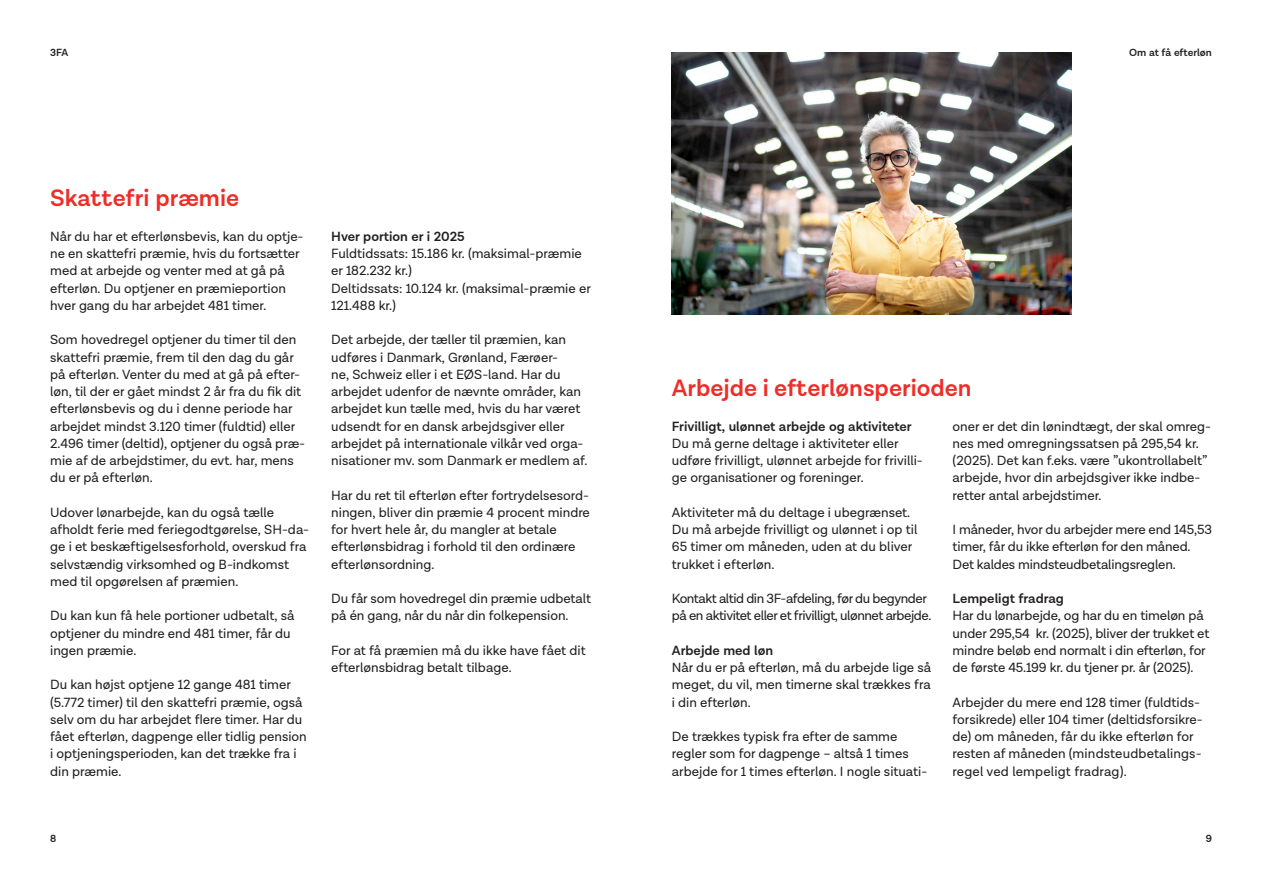
<style>
.page{position:relative;width:1263px;height:893px;background:#fff}
.page>*{position:absolute;margin:0;border:0;box-sizing:border-box;transform-origin:0 0}
.Brødtekst___P{font:600 24px "Lota Grotesque Alt 1";color:#ee2d28}
.Overskrift_4___H4{font:600 24px "Lota Grotesque Alt 1";color:#ee2d28}
.Brødtekst___P-2{font:13.5px/17.2px "Lota Grotesque";color:#231f20}
.Brødtekst___P-3{font:13.5px/17.2px "Lota Grotesque";letter-spacing:-.035em;color:#231f20}
.Mellemrubrik___P{font:600 13.5px "Lota Grotesque";color:#231f20}
.t1{font:600 10.5px "Lota Grotesque";letter-spacing:-.005em;color:#231f20}
</style>
<div class="page">
<img style="left:672px;top:53px;width:399px;height:261px">
<p class="t1" style="left:50px;top:46px;width:20px">3FA</p>
<p class="t1" style="left:1129px;top:46px;width:84px">Om at få efterløn</p>
<h4 class="Overskrift_4___H4" style="left:50px;top:185px;width:190px">Skattefri præmie</h4>
<p class="Brødtekst___P-2" style="left:50px;top:228px;width:255px">Når du har et efterlønsbevis, kan du optje&shy;ne en skattefri præmie, hvis du fortsætter med at arbejde og venter med at gå på efterløn. Du optjener en præmieportion hver gang du har arbejdet 481 timer.</p>
<p class="Brødtekst___P-2" style="left:50px;top:331px;width:257px">Som hovedregel optjener du timer til den skattefri præmie, frem til den dag du går på efterløn. Venter du med at gå på efter&shy;løn, til der er gået mindst 2 år fra du fik dit efterlønsbevis og du i denne periode har arbejdet mindst 3.120 timer (fuldtid) eller 2.496 timer (deltid), optjener du også præ&shy;mie af de arbejdstimer, du evt. har, mens du er på efterløn.</p>
<p class="Brødtekst___P-2" style="left:50px;top:504px;width:260px">Udover lønarbejde, kan du også tælle afholdt ferie med feriegodtgørelse, SH-da&shy;ge i et beskæftigelsesforhold, overskud fra selvstændig virksomhed og B-indkomst med til opgørelsen af præmien.</p>
<p class="Brødtekst___P-2" style="left:50px;top:607px;width:246px">Du kan kun få hele portioner udbetalt, så optjener du mindre end 481 timer, får du ingen præmie.</p>
<p class="Brødtekst___P-2" style="left:50px;top:676px;width:258px">Du kan højst optjene 12 gange 481 timer (5.772 timer) til den skattefri præmie, også selv om du har arbejdet flere timer. Har du fået efterløn, dagpenge eller tidlig pension i optjeningsperioden, kan det trække fra i din præmie.</p>
<p class="Mellemrubrik___P" style="left:331px;top:229px;width:135px">Hver portion er i 2025</p>
<p class="Brødtekst___P-2" style="left:331px;top:245px;width:252px">Fuldtidssats: 15.186 kr. (maksimal-præmie er 182.232 kr.)</p>
<p class="Brødtekst___P-2" style="left:331px;top:280px;width:261px">Deltidssats: 10.124 kr. (maksimal-præmie er<br>121.488 kr.)</p>
<p class="Brødtekst___P-2" style="left:331px;top:331px;width:256px">Det arbejde, der tæller til præmien, kan udføres i Danmark, Grønland, Færøer-<br>ne, Schweiz eller i et EØS-land. Har du arbejdet udenfor de nævnte områder, kan arbejdet kun tælle med, hvis du har været udsendt for en dansk arbejdsgiver eller arbejdet på internationale vilkår ved orga&shy;nisationer mv. som Danmark er medlem af.</p>
<p class="Brødtekst___P-2" style="left:331px;top:487px;width:260px">Har du ret til efterløn efter fortrydelsesord&shy;ningen, bliver din præmie 4 procent mindre for hvert hele år, du mangler at betale efterlønsbidrag i forhold til den ordinære efterlønsordning.</p>
<p class="Brødtekst___P-2" style="left:331px;top:590px;width:261px">Du får som hovedregel din præmie udbetalt på én gang, når du når din folkepension.</p>
<p class="Brødtekst___P-2" style="left:331px;top:642px;width:256px">For at få præmien må du ikke have fået dit efterlønsbidrag betalt tilbage.</p>
<p class="Brødtekst___P" style="left:672px;top:374px;width:301px">Arbejde i efterlønsperioden</p>
<p class="Mellemrubrik___P" style="left:672px;top:418px;width:241px">Frivilligt, ulønnet arbejde og aktiviteter</p>
<p class="Brødtekst___P-2" style="left:672px;top:435px;width:252px">Du må gerne deltage i aktiviteter eller udføre frivilligt, ulønnet arbejde for frivilli&shy;ge organisationer og foreninger.</p>
<p class="Brødtekst___P-2" style="left:672px;top:504px;width:247px">Aktiviteter må du deltage i ubegrænset.<br>Du må arbejde frivilligt og ulønnet i op til 65 timer om måneden, uden at du bliver trukket i efterløn.</p>
<p class="Brødtekst___P-3" style="left:672px;top:590px;width:260px">Kontakt altid din 3F-afdeling, før du begynder på en aktivitet eller et frivilligt, ulønnet arbejde.</p>
<p class="Mellemrubrik___P" style="left:672px;top:643px;width:103px">Arbejde med løn</p>
<p class="Brødtekst___P-2" style="left:672px;top:659px;width:261px;text-align:justify">Når du er på efterløn, må du arbejde lige så meget, du vil, men timerne skal trækkes fra i din efterløn.</p>
<p class="Brødtekst___P-2" style="left:672px;top:728px;width:257px">De trækkes typisk fra efter de samme regler som for dagpenge – altså 1 times arbejde for 1 times efterløn. I nogle situati-</p>
<p class="Brødtekst___P-2" style="left:952px;top:418px;width:260px">oner er det din lønindtægt, der skal omreg&shy;nes med omregningssatsen på 295,54 kr. (2025). Det kan f.eks. være ”ukontrollabelt” arbejde, hvor din arbejdsgiver ikke indbe&shy;retter antal arbejdstimer.</p>
<p class="Brødtekst___P-2" style="left:952px;top:521px;width:261px">I måneder, hvor du arbejder mere end 145,53 timer, får du ikke efterløn for den måned.<br>Det kaldes mindsteudbetalingsreglen.</p>
<p class="Mellemrubrik___P" style="left:952px;top:591px;width:113px">Lempeligt fradrag</p>
<p class="Brødtekst___P-2" style="left:952px;top:607px;width:258px">Har du lønarbejde, og har du en timeløn på under 295,54 kr. (2025), bliver der trukket et mindre beløb end normalt i din efterløn, for de første 45.199 kr. du tjener pr. år (2025).</p>
<p class="Brødtekst___P-2" style="left:952px;top:694px;width:252px">Arbejder du mere end 128 timer (fuldtids&shy;forsikrede) eller 104 timer (deltidsforsikre&shy;de) om måneden, får du ikke efterløn for resten af måneden (mindsteudbetalings&shy;regel ved lempeligt fradrag).</p>
<p class="t1" style="left:50px;top:832px;width:8px">8</p>
<p class="t1" style="left:1206px;top:832px;width:8px">9</p>
</div>
